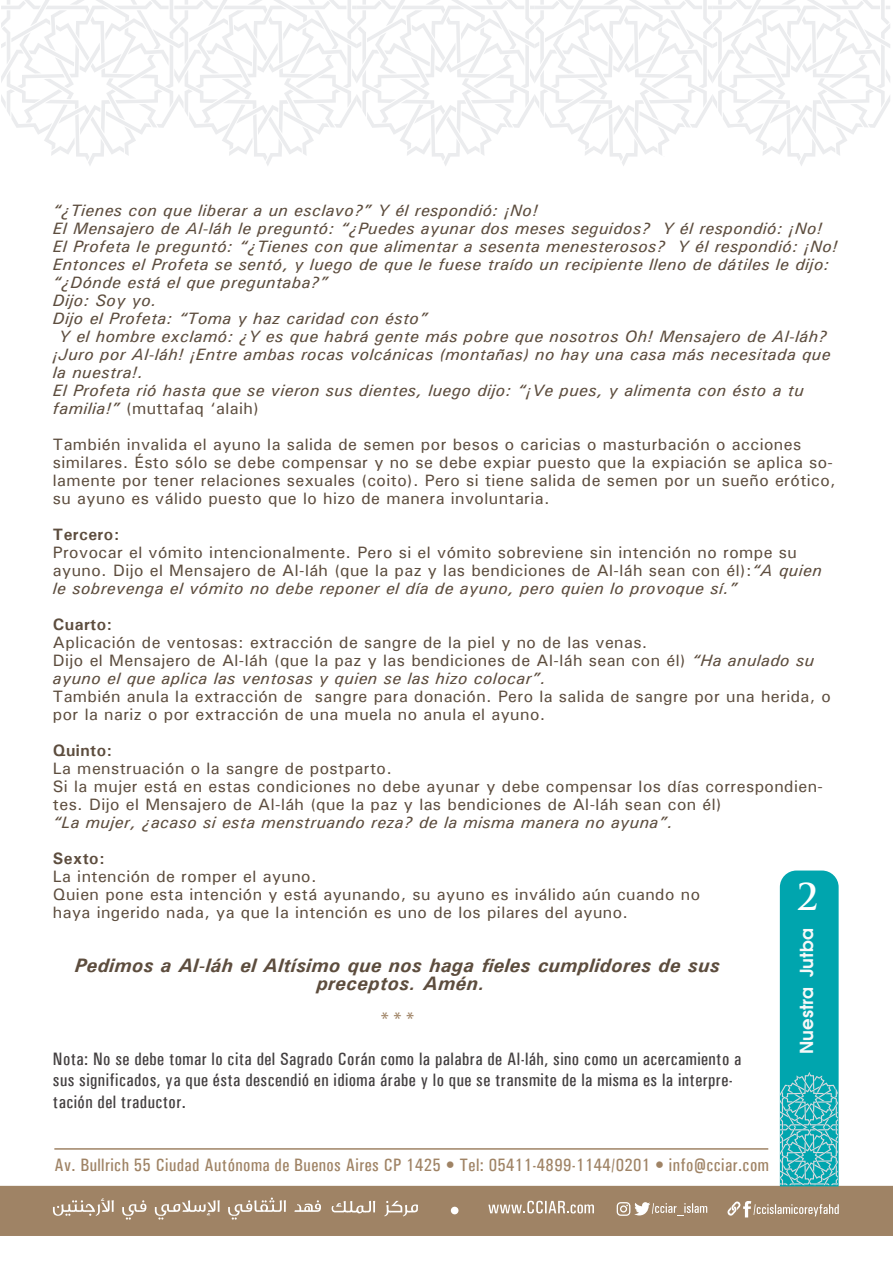
<style>
.page{position:relative;width:893px;height:1263px;background:#fff}
.page>*{position:absolute;margin:0;border:0;box-sizing:border-box;transform-origin:0 0}
.t1{font:700 36px "Trajan Pro";color:#fff}
.t2{font:italic 700 19.5px/18px "Univers";letter-spacing:.025em;color:#5d4d3e;text-align:center}
.t3{font:500 19.5px "Univers";color:#9f8365}
.t4{font:500 condensed 18px/21.6px "Univers";letter-spacing:.025em;color:#433f40}
.t5{font:500 condensed 18px "Univers";letter-spacing:.025em;color:#9f8365}
.t6{font:600 18px "Avant Garde";color:#f7f8f8}
.t7{font:500 16.5px/18px "Univers";letter-spacing:.025em;color:#5d4d3e}
.t8{font:italic 500 16.5px "Univers";letter-spacing:.025em;color:#5d4d3e}
.t9{font:700 16.5px "Univers";letter-spacing:.025em;color:#5d4d3e}
.s1{font-style:italic}
</style>
<div class="page">
<div style="left:0;top:1184px;width:893px;height:52px;background:#9f8365"></div>
<svg style="left:1px;top:0;width:889px;height:166px"></svg>
<svg style="left:780px;top:870px;width:59px;height:316px;background:#19abb3"></svg>
<div style="left:451px;top:1207px;width:7px;height:7px;background:#fff;border-radius:50%"></div>
<svg style="left:617px;top:1202px;width:90px;height:14px"></svg>
<svg style="left:727px;top:1201px;width:112px;height:16px;background:#b5a089"></svg>
<svg style="left:488px;top:1201px;width:106px;height:12px"></svg>
<svg style="left:332px;top:1201px;width:43px;height:12px"></svg>
<svg style="left:384px;top:1201px;width:34px;height:15px"></svg>
<svg style="left:53px;top:1198px;width:61px;height:18px"></svg>
<svg style="left:122px;top:1200px;width:24px;height:19px"></svg>
<svg style="left:155px;top:1200px;width:65px;height:19px"></svg>
<svg style="left:228px;top:1197px;width:58px;height:22px"></svg>
<svg style="left:294px;top:1200px;width:27px;height:12px"></svg>
<hr style="left:54px;top:1148px;width:714px;height:2px;background:#9f8365">
<p class="t8" style="left:53px;top:200px;width:486px">“¿Tienes con que liberar a un esclavo?” Y él respondió: ¡No!</p>
<p class="t8" style="left:53px;top:218px;width:771px">El Mensajero de Al-láh le preguntó: “¿Puedes ayunar dos meses seguidos? Y él respondió: ¡No!</p>
<p class="t8" style="left:53px;top:236px;width:786px">El Profeta le preguntó: “¿Tienes con que alimentar a sesenta menesterosos? Y él respondió: ¡No!</p>
<p class="t8" style="left:53px;top:254px;width:778px">Entonces el Profeta se sentó, y luego de que le fuese traído un recipiente lleno de dátiles le dijo:</p>
<p class="t8" style="left:53px;top:272px;width:277px">“¿Dónde está el que preguntaba?”</p>
<p class="t8" style="left:53px;top:290px;width:105px">Dijo: Soy yo.</p>
<p class="t8" style="left:53px;top:308px;width:376px">Dijo el Profeta: “Toma y haz caridad con ésto”</p>
<p class="t8" style="left:59px;top:326px;width:770px">Y el hombre exclamó: ¿Y es que habrá gente más pobre que nosotros Oh! Mensajero de Al-láh?</p>
<p class="t8" style="left:53px;top:344px;width:779px">¡Juro por Al-láh! ¡Entre ambas rocas volcánicas (montañas) no hay una casa más necesitada que</p>
<p class="t8" style="left:53px;top:362px;width:92px">la nuestra!.</p>
<p class="t8" style="left:53px;top:380px;width:752px">El Profeta rió hasta que se vieron sus dientes, luego dijo: “¡Ve pues, y alimenta con ésto a tu</p>
<p class="t7" style="left:53px;top:399px;width:207px"><span class="s1">familia!”</span> (muttafaq ‘alaih)</p>
<p class="t7" style="left:53px;top:435px;width:784px">También invalida el ayuno la salida de semen por besos o caricias o masturbación o acciones similares. Ésto sólo se debe compensar y no se debe expiar puesto que la expiación se aplica so&shy;lamente por tener relaciones sexuales (coito). Pero si tiene salida de semen por un sueño erótico, su ayuno es válido puesto que lo hizo de manera involuntaria.</p>
<p class="t9" style="left:53px;top:524px;width:68px">Tercero:</p>
<p class="t7" style="left:53px;top:543px;width:770px">Provocar el vómito intencionalmente. Pero si el vómito sobreviene sin intención no rompe su ayuno. Dijo el Mensajero de Al-láh (que la paz y las bendiciones de Al-láh sean con él):<span class="s1">“A quien le sobrevenga el vómito no debe reponer el día de ayuno, pero quien lo provoque sí.”</span></p>
<p class="t9" style="left:53px;top:614px;width:61px">Cuarto:</p>
<p class="t7" style="left:53px;top:633px;width:763px">Aplicación de ventosas: extracción de sangre de la piel y no de las venas.<br>Dijo el Mensajero de Al-láh (que la paz y las bendiciones de Al-láh sean con él) <span class="s1">“Ha anulado su ayuno el que aplica las ventosas y quien se las hizo colocar”.</span></p>
<p class="t7" style="left:53px;top:687px;width:780px">También anula la extracción de sangre para donación. Pero la salida de sangre por una herida, o por la nariz o por extracción de una muela no anula el ayuno.</p>
<p class="t9" style="left:53px;top:740px;width:61px">Quinto:</p>
<p class="t7" style="left:53px;top:759px;width:772px">La menstruación o la sangre de postparto.<br>Si la mujer está en estas condiciones no debe ayunar y debe compensar los días correspondien&shy;tes. Dijo el Mensajero de Al-láh (que la paz y las bendiciones de Al-láh sean con él)</p>
<p class="t8" style="left:53px;top:812px;width:621px">“La mujer, ¿acaso si esta menstruando reza? de la misma manera no ayuna”.</p>
<p class="t9" style="left:53px;top:848px;width:53px">Sexto:</p>
<p class="t7" style="left:53px;top:867px;width:649px">La intención de romper el ayuno.<br>Quien pone esta intención y está ayunando, su ayuno es inválido aún cuando no haya ingerido nada, ya que la intención es uno de los pilares del ayuno.</p>
<p class="t2" style="left:75px;top:956px;width:646px">Pedimos a Al-láh el Altísimo que nos haga fieles cumplidores de sus preceptos. Amén.</p>
<p class="t3" style="left:378px;top:1007px;width:39px">***</p>
<p class="t4" style="left:53px;top:1048px;width:690px">Nota: No se debe tomar lo cita del Sagrado Corán como la palabra de Al-láh, sino como un acercamiento a sus significados, ya que ésta descendió en idioma árabe y lo que se transmite de la misma es la interpre&shy;tación del traductor.</p>
<h1 class="t1" style="left:796px;top:875px;width:23px">2</h1>
<p class="t6" style="left:794px;top:1054px;width:127px;rotate:-90deg">Nuestra Jutba</p>
<p class="t5" style="left:54px;top:1154px;width:716px">Av. Bullrich 55 Ciudad Autónoma de Buenos Aires CP 1425 • Tel: 05411-4899-1144/0201 • info@cciar.com</p>
</div>
